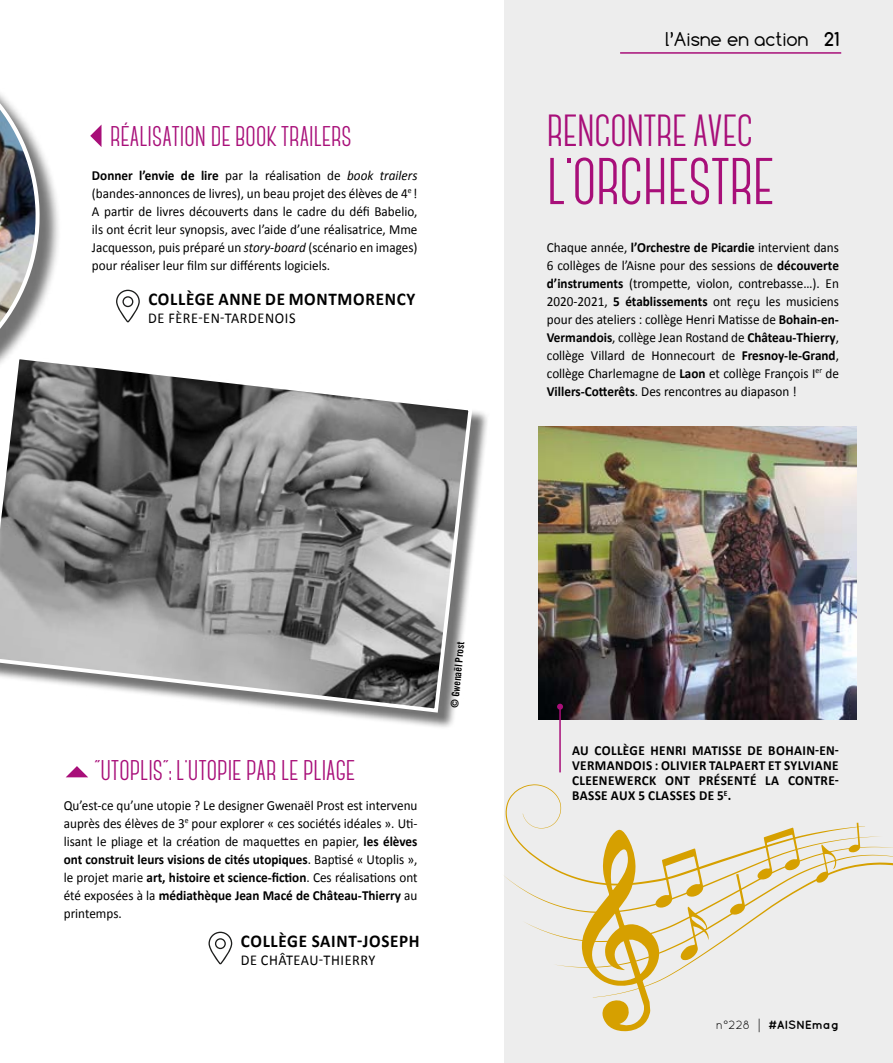
<style>
.page{position:relative;width:893px;height:1063px;background:#fff}
.page>*{position:absolute;margin:0;border:0;box-sizing:border-box;transform-origin:0 0}
.t1{font:700 66px "Canter";letter-spacing:-.01em;color:#a80f79}
.t2{font:700 45px "Canter";letter-spacing:-.01em;color:#a80f79}
.t3{font:700 28.5px "Canter";color:#a80f79}
.t4{font:700 18px "Calibri";letter-spacing:.04em;color:#000;scale:.95 1}
.t5{font:18px "Comfortaa";color:#000}
.t6{font:15px "Calibri";letter-spacing:.04em;color:#000;scale:.95 1}
.t7{font:13.8px/18px "Calibri";color:#000;text-align:justify;scale:.95 1}
.t8{font:700 13.8px/15px "Calibri";letter-spacing:.03em;color:#000;text-align:justify;scale:.95 1}
.t9{font:700 12px "Quicksand";color:#000}
.t10{font:10.5px "Trade Gothic LT Std Bd Cn 20";color:#000}
.s1{font-weight:700}
.s2{font-style:italic}
.s3{font-weight:400}
.s4{font-family:"Gujarati";font-weight:400}
</style>
<div class="page">
<div style="left:504px;top:0;width:389px;height:1063px;background:#ededed"></div>
<div style="left:0;top:358px;width:490px;height:371px;background:#000;opacity:.55"></div>
<svg style="left:0;top:358px;width:475px;height:357px;background:#949494"></svg>
<img style="left:538px;top:427px;width:318px;height:293px">
<hr style="left:559px;top:707px;width:2px;height:65px;background:#a80f79">
<svg style="left:557px;top:704px;width:6px;height:6px"></svg>
<hr style="left:620px;top:52px;width:221px;height:2px;background:#a80f79">
<svg style="left:208px;top:932px;width:24px;height:32px"></svg>
<svg style="left:116px;top:290px;width:24px;height:32px"></svg>
<svg style="left:90px;top:125px;width:12px;height:22px"></svg>
<svg style="left:66px;top:766px;width:22px;height:11px"></svg>
<svg style="left:504px;top:784px;width:389px;height:248px"></svg>
<div style="left:0;top:42px;width:61px;height:373px;background:#000;opacity:.55"></div>
<svg style="left:0;top:42px;width:41px;height:354px"></svg>
<h3 class="t3" style="left:110px;top:122px;width:243px">RÉALISATION DE BOOK TRAILERS</h3>
<p class="t7" style="left:92px;top:166px;width:344px"><span class="s1">Donner l’envie de lire</span> par la réalisation de <span class="s2">book trailers </span>(bandes-annonces de livres), un beau projet des élèves de 4<sup>e</sup> !<br>A partir de livres découverts dans le cadre du défi Babelio, ils ont écrit leur synopsis, avec l’aide d’une réalisatrice, Mme Jacquesson, puis préparé un <span class="s2">story-board</span> (scénario en images) pour réaliser leur film sur différents logiciels.</p>
<h3 class="t4" style="left:148px;top:288px;width:282px">COLLÈGE ANNE DE MONTMORENCY</h3>
<p class="t6" style="left:148px;top:309px;width:156px">DE FÈRE-EN-TARDENOIS</p>
<h3 class="t5" style="left:665px;top:28px;width:175px">l’Aisne en action <span class="s1">21</span></h3>
<h2 class="t2" style="left:547px;top:108px;width:208px">RENCONTRE AVEC</h2>
<h1 class="t1" style="left:547px;top:149px;width:229px">L˙ORCHESTRE</h1>
<p class="t7" style="left:547px;top:238px;width:309px">Chaque année, <span class="s1">l’Orchestre de Picardie</span> intervient dans 6 collèges de l’Aisne pour des sessions de <span class="s1">découverte d’instruments</span> (trompette, violon, contrebasse…). En 2020-2021, <span class="s1">5 établissements</span> ont reçu les musiciens pour des ateliers : collège Henri Matisse de <span class="s1">Bohain-en-Vermandois</span>, collège Jean Rostand de <span class="s1">Château-Thierry</span>, collège Villard de Honnecourt de <span class="s1">Fresnoy-le-Grand</span>, collège Charlemagne de <span class="s1">Laon</span> et collège François I<sup>er</sup> de <span class="s1">Villers-Cotterêts</span>. Des rencontres au diapason !</p>
<h3 class="t3" style="left:95px;top:756px;width:262px">˝UTOPLIS˝: L˙UTOPIE PAR LE PLIAGE</h3>
<p class="t7" style="left:64px;top:796px;width:374px">Qu’est-ce qu’une utopie ? Le designer Gwenaël Prost est intervenu auprès des élèves de 3<sup>e</sup> pour explorer « ces sociétés idéales ». Uti&shy;lisant le pliage et la création de maquettes en papier, <span class="s1">les élèves ont construit leurs visions de cités utopiques</span>. Baptisé « Utoplis », le projet marie <span class="s1">art, histoire et science-fiction</span>. Ces réalisations ont été exposées à la <span class="s1">médiathèque Jean Macé de Château-Thierry</span> au printemps.</p>
<h3 class="t4" style="left:241px;top:930px;width:190px">COLLÈGE SAINT-JOSEPH</h3>
<p class="t6" style="left:241px;top:951px;width:143px">DE CHÂTEAU-THIERRY</p>
<p class="t10" style="left:448px;top:707px;width:67px;rotate:-85deg">© Gwenaël Prost</p>
<p class="t8" style="left:572px;top:743px;width:282px">AU COLLÈGE HENRI MATISSE DE BOHAIN-EN-VERMANDOIS : OLIVIER TALPAERT ET SYLVIANE CLEENEWERCK ONT PRÉSENTÉ LA CONTRE-BASSE AUX 5 CLASSES DE 5<sup>E</sup>.</p>
<p class="t9" style="left:716px;top:1017px;width:125px"><span class="s3">n°228</span> <span class="s4">|</span> #AISNEmag</p>
</div>
